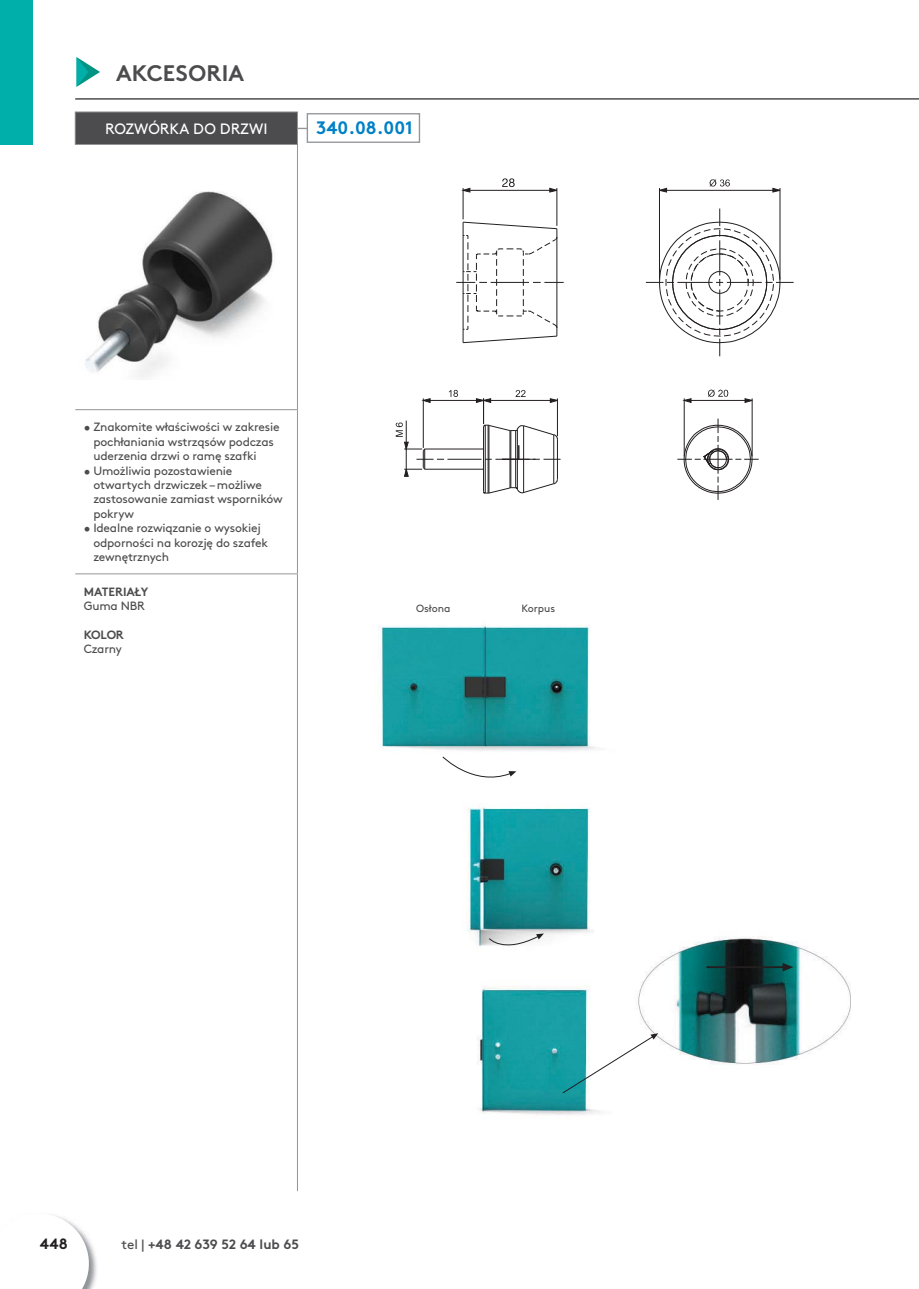
<style>
.page{position:relative;width:919px;height:1289px;background:#fff}
.page>*{position:absolute;margin:0;border:0;box-sizing:border-box;transform-origin:0 0}
.t1{font:700 22.5px "Brown Pro";letter-spacing:.01em;color:#4c4c4e}
.t2{font:700 18px "Brown Pro";color:#0081c6}
.t3{font:15px "Brown Pro";color:#fff}
.t4{font:700 15px "Brown Pro";color:#231f20}
.t5{font:700 13.5px "Brown Pro";letter-spacing:-.01em;color:#4c4c4e}
.t6{font:12px/14.4px "Brown Pro";letter-spacing:-.015em;color:#4c4c4e}
.t7{font:700 12px "Brown Pro";letter-spacing:-.005em;color:#4c4c4e}
.t8{font:10.5px "Brown Pro";color:#4c4c4e}
.s1{font-weight:400}
</style>
<div class="page">
<svg style="left:77px;top:57px;width:23px;height:30px"></svg>
<img style="left:94px;top:1252px;width:3px;height:33px">
<svg style="left:50px;top:1214px;width:44px;height:74px"></svg>
<svg style="left:298px;top:113px;width:123px;height:30px"></svg>
<hr style="left:75px;top:98px;width:843px;height:1px;background:#4c4c4e">
<img style="left:85px;top:191px;width:188px;height:187px">
<img style="left:380px;top:625px;width:470px;height:490px">
<svg style="left:488px;top:933px;width:56px;height:21px"></svg>
<svg style="left:561px;top:1033px;width:97px;height:61px"></svg>
<svg style="left:782px;top:962px;width:11px;height:9px"></svg>
<hr style="left:706px;top:966px;width:77px;height:2px;background:#231f20">
<div style="left:0;top:0;width:32px;height:145px;background:#00afa9"></div>
<div style="left:75px;top:112px;width:222px;height:32px;background:#4c4c4e"></div>
<hr style="left:75px;top:112px;width:223px;height:1px;background:#939598">
<hr style="left:75px;top:112px;width:1px;height:32px;background:#939598">
<hr style="left:297px;top:112px;width:1px;height:32px;background:#939598">
<hr style="left:75px;top:144px;width:223px;height:1px;background:#939598">
<hr style="left:297px;top:145px;width:1px;height:264px;background:#939598">
<hr style="left:75px;top:409px;width:223px;height:1px;background:#939598">
<hr style="left:297px;top:410px;width:1px;height:163px;background:#939598">
<hr style="left:75px;top:573px;width:223px;height:1px;background:#939598">
<hr style="left:297px;top:574px;width:1px;height:617px;background:#939598">
<svg style="left:682px;top:398px;width:10px;height:5px"></svg>
<svg style="left:743px;top:398px;width:10px;height:5px"></svg>
<hr style="left:684px;top:400px;width:68px;height:1px;background:#231f20">
<hr style="left:683px;top:398px;width:1px;height:58px;background:#231f20">
<hr style="left:751px;top:398px;width:1px;height:58px;background:#231f20">
<svg style="left:677px;top:418px;width:82px;height:82px"></svg>
<svg style="left:395px;top:390px;width:166px;height:104px"></svg>
<svg style="left:708px;top:389px;width:20px;height:8px"></svg>
<svg style="left:660px;top:187px;width:7px;height:6px"></svg>
<svg style="left:771px;top:187px;width:10px;height:6px"></svg>
<svg style="left:645px;top:208px;width:148px;height:148px"></svg>
<hr style="left:659px;top:190px;width:121px;height:1px;background:#231f20">
<hr style="left:659px;top:188px;width:1px;height:91px;background:#231f20">
<hr style="left:779px;top:188px;width:1px;height:91px;background:#231f20">
<svg style="left:709px;top:179px;width:21px;height:8px"></svg>
<svg style="left:461px;top:187px;width:10px;height:6px"></svg>
<svg style="left:548px;top:187px;width:10px;height:6px"></svg>
<svg style="left:456px;top:221px;width:107px;height:122px"></svg>
<hr style="left:463px;top:190px;width:94px;height:1px;background:#231f20">
<hr style="left:462px;top:188px;width:1px;height:31px;background:#231f20">
<hr style="left:556px;top:188px;width:1px;height:38px;background:#231f20">
<svg style="left:502px;top:178px;width:12px;height:9px"></svg>
<svg style="left:442px;top:756px;width:74px;height:31px"></svg>
<h1 class="t1" style="left:116px;top:65px;width:130px">AKCESORIA</h1>
<p class="t3" style="left:105px;top:123px;width:164px">ROZWÓRKA DO DRZWI</p>
<h2 class="t2" style="left:316px;top:121px;width:98px">340.08.001</h2>
<p class="t6" style="left:93px;top:421px;width:188px;text-indent:-10px">• Znakomite właściwości w zakresie pochłaniania wstrząsów podczas uderzenia drzwi o ramę szafki</p>
<p class="t6" style="left:93px;top:464px;width:191px;text-indent:-10px">• Umożliwia pozostawienie otwartych drzwiczek – możliwe zastosowanie zamiast wsporników pokryw</p>
<p class="t6" style="left:93px;top:522px;width:176px;text-indent:-10px">• Idealne rozwiązanie o wysokiej odporności na korozję do szafek zewnętrznych</p>
<p class="t7" style="left:84px;top:587px;width:66px">MATERIAŁY</p>
<p class="t6" style="left:84px;top:600px;width:63px">Guma NBR</p>
<p class="t7" style="left:84px;top:630px;width:42px">KOLOR</p>
<p class="t6" style="left:84px;top:643px;width:40px">Czarny</p>
<p class="t8" style="left:416px;top:604px;width:36px">Osłona</p>
<p class="t8" style="left:521px;top:604px;width:35px">Korpus</p>
<p class="t4" style="left:40px;top:1238px;width:30px">448</p>
<p class="t5" style="left:122px;top:1239px;width:179px"><span class="s1">tel |</span> +48 42 639 52 64 lub 65</p>
</div>
